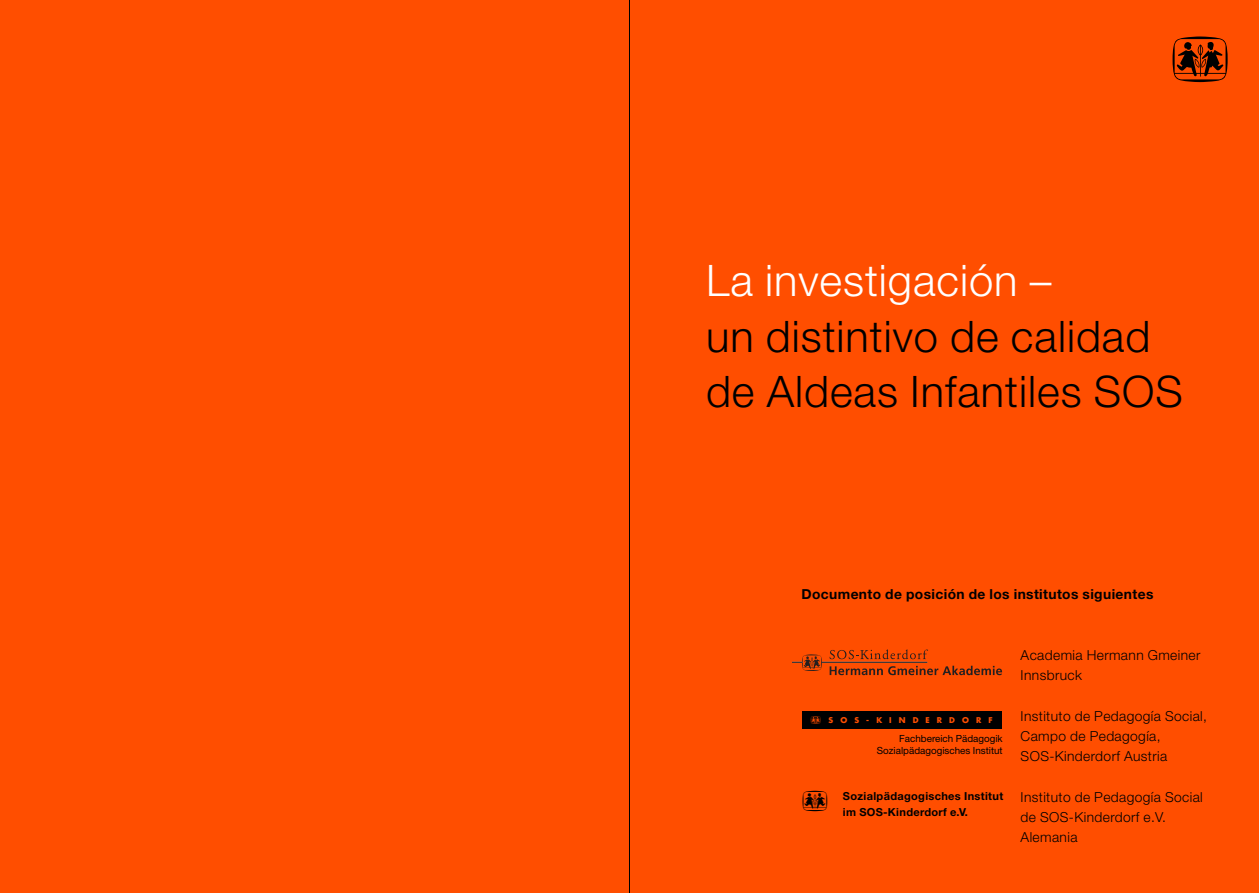
<style>
.page{position:relative;width:1259px;height:893px;background:#fff}
.page>*{position:absolute;margin:0;border:0;box-sizing:border-box;transform-origin:0 0}
.t1{font:60.45px "SOS Logo";color:#000}
.t2{font:300 43.5px/55.5px "Helvetica Neue LT";letter-spacing:.02em;color:#000}
.t3{font:300 43.5px "Helvetica Neue LT";letter-spacing:.02em;color:#fff}
.t4{font:27px "SOS Logo";color:#000}
.t5{font:300 13.8px/20.2px "Helvetica Neue LT";letter-spacing:.03em;color:#000}
.t6{font:700 13.8px "Helvetica Neue LT";letter-spacing:.03em;color:#000}
.t7{font:700 11.1px "Helvetica Neue LT";letter-spacing:.03em;color:#000}
.t8{font:9.9px/11.9px "Helvetica Neue LT";color:#000;text-align:right}
.t9{font:700 7.8px "Futura";letter-spacing:.905em;color:#ff4e00}
.s1{font-family:"SOS Logo";font-weight:400;font-size:12px}
</style>
<div class="page">
<div style="left:0;top:0;width:629px;height:893px;background:#ff4e00"></div>
<div style="left:629px;top:0;width:630px;height:893px;background:#ff4e00"></div>
<hr style="left:629px;top:0;width:1px;height:893px;background:#000">
<hr style="left:821px;top:662px;width:106px;height:1px;background:#231f20">
<svg style="left:829px;top:649px;width:99px;height:10px"></svg>
<svg style="left:829px;top:666px;width:173px;height:9px"></svg>
<svg style="left:792px;top:654px;width:30px;height:17px"></svg>
<div style="left:802px;top:711px;width:200px;height:18px;background:#000"></div>
<h1 class="t1" style="left:1169px;top:23px;width:62px">i</h1>
<h2 class="t3" style="left:706px;top:265px;width:347px">La investigación –</h2>
<h2 class="t2" style="left:706px;top:313px;width:478px">un distintivo de calidad de Aldeas Infantiles SOS</h2>
<p class="t6" style="left:801px;top:589px;width:353px">Documento de posición de los institutos siguientes</p>
<p class="t9" style="left:810px;top:717px;width:184px"><span class="s1">a</span>SOS-KINDERDORF</p>
<p class="t8" style="left:877px;top:734px;width:127px">Fachbereich Pädagogik<br>Sozialpädagogisches Institut</p>
<p class="t7" style="left:843px;top:792px;width:162px">Sozialpädagogisches Institut</p>
<h3 class="t4" style="left:801px;top:785px;width:29px">i</h3>
<p class="t7" style="left:843px;top:808px;width:127px">im SOS-Kinderdorf e.V.</p>
<p class="t5" style="left:1020px;top:646px;width:181px">Academia Hermann Gmeiner<br>Innsbruck</p>
<p class="t5" style="left:1020px;top:707px;width:188px">Instituto de Pedagogía Social,<br>Campo de Pedagogía,<br>SOS-Kinderdorf Austria</p>
<p class="t5" style="left:1020px;top:788px;width:184px">Instituto de Pedagogía Social de SOS-Kinderdorf e.V.<br>Alemania</p>
</div>
